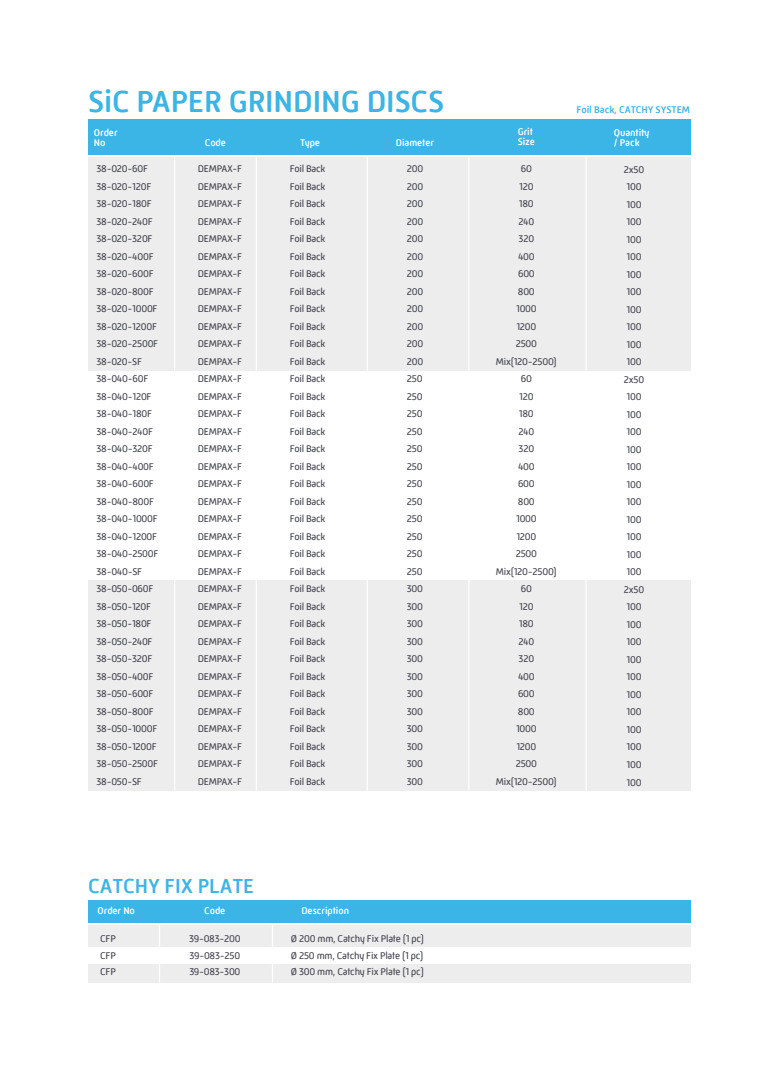
<style>
.page{position:relative;width:780px;height:1088px;background:#fff}
.page>*{position:absolute;margin:0;border:0;box-sizing:border-box;transform-origin:0 0}
.t1{font:500 31.25px "Mic 32 New Rounded W00";letter-spacing:-.005em;color:#3bb4e6}
.t2{font:500 20.88px "Mic 32 New Rounded W00";letter-spacing:-.005em;color:#3bb4e6}
.t3{font:10px/17.5px "Mic 32 New Rounded W00";letter-spacing:-.025em;color:#43444e;text-align:justify}
.t4{font:500 10px/10px "Mic 32 New Rounded W00";letter-spacing:-.01em;color:#fff}
.t5{font:500 10px "Mic 32 New Rounded W00";letter-spacing:-.005em;color:#3bb4e6}
</style>
<div class="page">
<div style="left:88px;top:119px;width:602px;height:36px;background:#3bb4e6"></div>
<div style="left:88px;top:157px;width:602px;height:213px;background:#ededed"></div>
<div style="left:88px;top:579px;width:602px;height:211px;background:#ededed"></div>
<hr style="left:174px;top:156px;width:1px;height:634px;background:#fff">
<hr style="left:256px;top:156px;width:1px;height:634px;background:#fff">
<hr style="left:585px;top:156px;width:1px;height:634px;background:#fff">
<hr style="left:366px;top:156px;width:2px;height:634px;background:#fff">
<hr style="left:468px;top:155px;width:1px;height:634px;background:#fff">
<div style="left:88px;top:900px;width:602px;height:22px;background:#3bb4e6"></div>
<div style="left:88px;top:925px;width:602px;height:21px;background:#ededed"></div>
<div style="left:88px;top:963px;width:602px;height:19px;background:#ededed"></div>
<hr style="left:159px;top:924px;width:1px;height:58px;background:#fff">
<hr style="left:272px;top:924px;width:1px;height:58px;background:#fff">
<h1 class="t1" style="left:88px;top:84px;width:357px">SiC PAPER GRINDING DISCS</h1>
<p class="t4" style="left:94px;top:127px;width:25px">Order<br>No</p>
<p class="t3" style="left:96px;top:160px;width:64px;text-align:left">38-020-60F<br>38-020-120F<br>38-020-180F<br>38-020-240F<br>38-020-320F<br>38-020-400F<br>38-020-600F<br>38-020-800F<br>38-020-1000F<br>38-020-1200F<br>38-020-2500F<br>38-020-SF<br>38-040-60F<br>38-040-120F<br>38-040-180F<br>38-040-240F<br>38-040-320F<br>38-040-400F<br>38-040-600F<br>38-040-800F<br>38-040-1000F<br>38-040-1200F<br>38-040-2500F<br>38-040-SF<br>38-050-060F<br>38-050-120F<br>38-050-180F<br>38-050-240F<br>38-050-320F<br>38-050-400F<br>38-050-600F<br>38-050-800F<br>38-050-1000F<br>38-050-1200F<br>38-050-2500F<br>38-050-SF</p>
<p class="t3" style="left:198px;top:160px;width:46px">DEMPAX-F DEMPAX-F DEMPAX-F DEMPAX-F DEMPAX-F DEMPAX-F DEMPAX-F DEMPAX-F DEMPAX-F DEMPAX-F DEMPAX-F DEMPAX-F DEMPAX-F DEMPAX-F DEMPAX-F DEMPAX-F DEMPAX-F DEMPAX-F DEMPAX-F DEMPAX-F DEMPAX-F DEMPAX-F DEMPAX-F DEMPAX-F DEMPAX-F DEMPAX-F DEMPAX-F DEMPAX-F DEMPAX-F DEMPAX-F DEMPAX-F DEMPAX-F DEMPAX-F DEMPAX-F DEMPAX-F DEMPAX-F</p>
<p class="t3" style="left:624px;top:161px;width:22px;text-align:left">2x50<br>100<br>100<br>100<br>100<br>100<br>100<br>100<br>100<br>100<br>100<br>100<br>2x50<br>100<br>100<br>100<br>100<br>100<br>100<br>100<br>100<br>100<br>100<br>100<br>2x50<br>100<br>100<br>100<br>100<br>100<br>100<br>100<br>100<br>100<br>100<br>100</p>
<p class="t5" style="left:576px;top:104px;width:115px">Foil Back, CATCHY SYSTEM</p>
<p class="t4" style="left:517px;top:127px;width:19px">Grit<br>Size</p>
<p class="t4" style="left:613px;top:127px;width:37px">Quantity</p>
<p class="t4" style="left:205px;top:137px;width:23px">Code</p>
<p class="t4" style="left:300px;top:137px;width:21px">Type</p>
<p class="t4" style="left:396px;top:137px;width:40px">Diameter</p>
<p class="t4" style="left:613px;top:137px;width:27px">/ Pack</p>
<p class="t3" style="left:290px;top:160px;width:37px">Foil Back Foil Back Foil Back Foil Back Foil Back Foil Back Foil Back Foil Back Foil Back Foil Back Foil Back Foil Back Foil Back Foil Back Foil Back Foil Back Foil Back Foil Back Foil Back Foil Back Foil Back Foil Back Foil Back Foil Back Foil Back Foil Back Foil Back Foil Back Foil Back Foil Back Foil Back Foil Back Foil Back Foil Back Foil Back Foil Back</p>
<p class="t3" style="left:407px;top:160px;width:18px">200<br>200<br>200<br>200<br>200<br>200<br>200<br>200<br>200<br>200<br>200<br>200<br>250<br>250<br>250<br>250<br>250<br>250<br>250<br>250<br>250<br>250<br>250<br>250<br>300<br>300<br>300<br>300<br>300<br>300<br>300<br>300<br>300<br>300<br>300<br>300</p>
<p class="t3" style="left:496px;top:160px;width:62px;text-align:center">60<br>120<br>180<br>240<br>320<br>400<br>600<br>800<br>1000<br>1200<br>2500<br>Mix(120-2500)<br>60<br>120<br>180<br>240<br>320<br>400<br>600<br>800<br>1000<br>1200<br>2500<br>Mix(120-2500)<br>60<br>120<br>180<br>240<br>320<br>400<br>600<br>800<br>1000<br>1200<br>2500<br>Mix(120-2500)</p>
<h2 class="t2" style="left:88px;top:874px;width:168px">CATCHY FIX PLATE</h2>
<p class="t4" style="left:98px;top:905px;width:39px">Order No</p>
<p class="t3" style="left:100px;top:931px;width:17px;line-height:16.2px">CFP CFP CFP</p>
<p class="t3" style="left:189px;top:931px;width:53px;line-height:16.2px">39-083-200<br>39-083-250<br>39-083-300</p>
<p class="t3" style="left:291px;top:931px;width:135px;line-height:16.2px">Ø 200 mm, Catchy Fix Plate (1 pc)<br>Ø 250 mm, Catchy Fix Plate (1 pc)<br>Ø 300 mm, Catchy Fix Plate (1 pc)</p>
<p class="t4" style="left:204px;top:905px;width:23px">Code</p>
<p class="t4" style="left:301px;top:905px;width:49px">Description</p>
</div>
